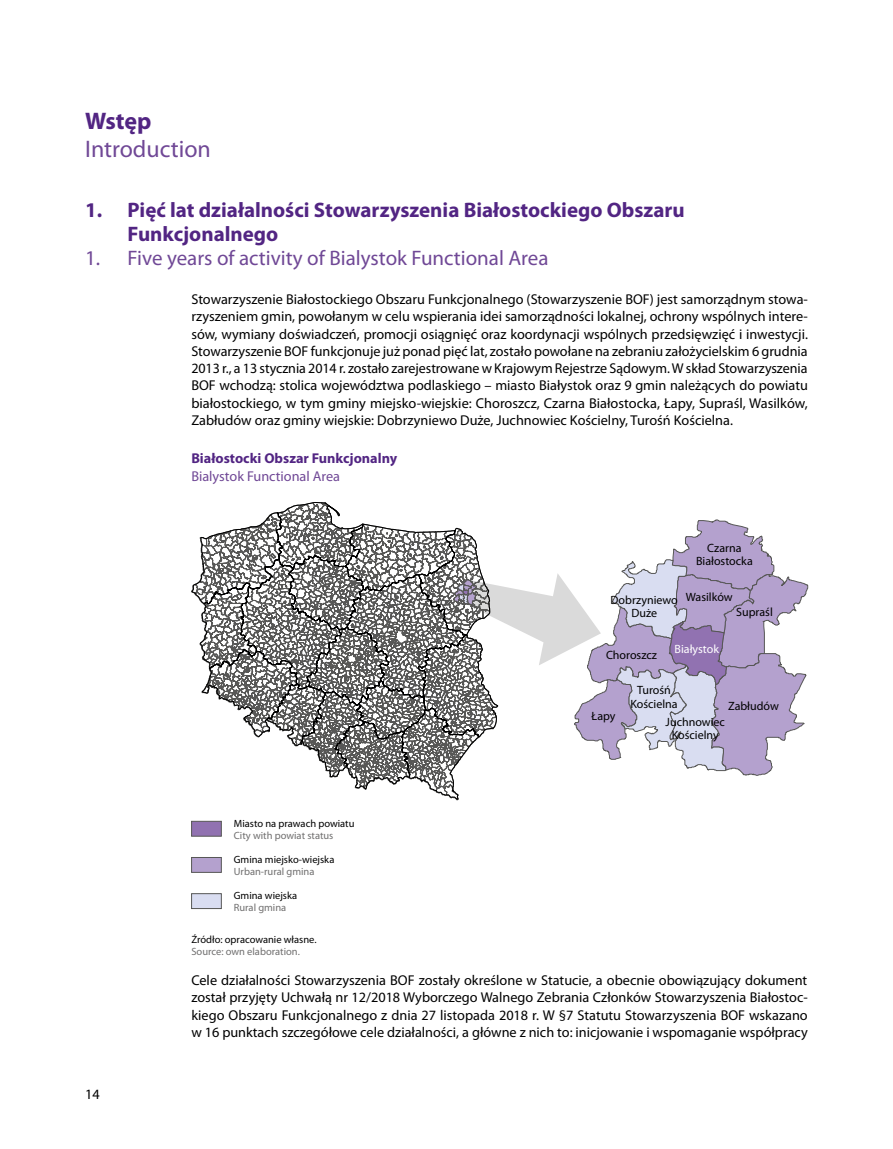
<style>
.page{position:relative;width:893px;height:1149px;background:#fff}
.page>*{position:absolute;margin:0;border:0;box-sizing:border-box;transform-origin:0 0}
.t1{font:24px "Myriad Pro";color:#704896}
.t2{font:700 24px "Myriad Pro";letter-spacing:-.005em;color:#522583}
.t3{font:700 21px/24px "Myriad Pro";color:#522583}
.t4{font:21px "Myriad Pro";color:#704896}
.t5{font:14.25px/17.2px "Myriad Pro";color:#000;text-align:justify}
.t6{font:700 14.25px "Myriad Pro";color:#522583}
.t7{font:14.25px "Myriad Pro";color:#704896}
.t8{font:12px/13.5px "Myriad Pro";color:#000;text-align:center}
.t9{font:12px "Myriad Pro";color:#fff}
.t10{font:10.5px "Myriad Pro";color:#000}
.t11{font:10.5px "Myriad Pro";color:#706f6f}
</style>
<div class="page">
<svg style="left:191px;top:512px;width:617px;height:283px"></svg>
<div style="left:191px;top:893px;width:31px;height:15px;background:#d9ddf1;border:1px solid #575756"></div>
<div style="left:191px;top:857px;width:31px;height:15px;background:#b4a1ce;border:1px solid #575756"></div>
<div style="left:191px;top:820px;width:31px;height:16px;background:#9172b1;border:1px solid #575756"></div>
<h1 class="t2" style="left:85px;top:105px;width:68px">Wstęp</h1>
<h1 class="t1" style="left:85px;top:134px;width:127px">Introduction</h1>
<h2 class="t3" style="left:128px;top:197px;width:559px;text-indent:-43px">1. Pięć lat działalności Stowarzyszenia Białostockiego Obszaru<br>Funkcjonalnego</h2>
<h2 class="t4" style="left:85px;top:245px;width:465px">1. Five years of activity of Bialystok Functional Area</h2>
<p class="t5" style="left:191px;top:290px;width:618px">Stowarzyszenie Białostockiego Obszaru Funkcjonalnego (Stowarzyszenie BOF) jest samorządnym stowa&shy;rzyszeniem gmin, powołanym w celu wspierania idei samorządności lokalnej, ochrony wspólnych intere&shy;sów, wymiany doświadczeń, promocji osiągnięć oraz koordynacji wspólnych przedsięwzięć i inwestycji.<br>Stowarzyszenie BOF funkcjonuje już ponad pięć lat, zostało powołane na zebraniu założycielskim 6 grudnia 2013 r., a 13 stycznia 2014 r. zostało zarejestrowane w Krajowym Rejestrze Sądowym. W skład Stowarzyszenia BOF wchodzą: stolica województwa podlaskiego – miasto Białystok oraz 9 gmin należących do powiatu białostockiego, w tym gminy miejsko-wiejskie: Choroszcz, Czarna Białostocka, Łapy, Supraśl, Wasilków, Zabłudów oraz gminy wiejskie: Dobrzyniewo Duże, Juchnowiec Kościelny, Turośń Kościelna.</p>
<p class="t6" style="left:191px;top:449px;width:207px">Białostocki Obszar Funkcjonalny</p>
<p class="t7" style="left:191px;top:467px;width:150px">Bialystok Functional Area</p>
<p class="t8" style="left:696px;top:541px;width:58px">Czarna<br>Białostocka</p>
<p class="t8" style="left:611px;top:592px;width:69px">Dobrzyniewo<br>Duże</p>
<p class="t8" style="left:686px;top:589px;width:48px">Wasilków</p>
<p class="t8" style="left:736px;top:605px;width:38px">Supraśl</p>
<p class="t8" style="left:606px;top:647px;width:52px">Choroszcz</p>
<p class="t9" style="left:675px;top:641px;width:46px">Białystok</p>
<p class="t10" style="left:234px;top:816px;width:122px">Miasto na prawach powiatu</p>
<p class="t11" style="left:234px;top:828px;width:101px">City with powiat status</p>
<p class="t10" style="left:234px;top:852px;width:102px">Gmina miejsko-wiejska</p>
<p class="t11" style="left:234px;top:864px;width:82px">Urban-rural gmina</p>
<p class="t10" style="left:234px;top:888px;width:65px">Gmina wiejska</p>
<p class="t11" style="left:234px;top:900px;width:54px">Rural gmina</p>
<p class="t8" style="left:592px;top:708px;width:25px">Łapy</p>
<p class="t8" style="left:630px;top:683px;width:49px">Turośń<br>Kościelna</p>
<p class="t8" style="left:728px;top:698px;width:52px">Zabłudów</p>
<p class="t8" style="left:666px;top:714px;width:61px">Juchnowiec<br>Kościelny</p>
<p class="t5" style="left:85px;top:1084px;width:16px">14</p>
<p class="t10" style="left:191px;top:932px;width:127px">Źródło: opracowanie własne.</p>
<p class="t11" style="left:191px;top:944px;width:110px">Source: own elaboration.</p>
<p class="t5" style="left:191px;top:971px;width:618px">Cele działalności Stowarzyszenia BOF zostały określone w Statucie, a obecnie obowiązujący dokument został przyjęty Uchwałą nr 12/2018 Wyborczego Walnego Zebrania Członków Stowarzyszenia Białostoc&shy;kiego Obszaru Funkcjonalnego z dnia 27 listopada 2018 r. W §7 Statutu Stowarzyszenia BOF wskazano w 16 punktach szczegółowe cele działalności, a główne z nich to: inicjowanie i wspomaganie współpracy</p>
</div>
